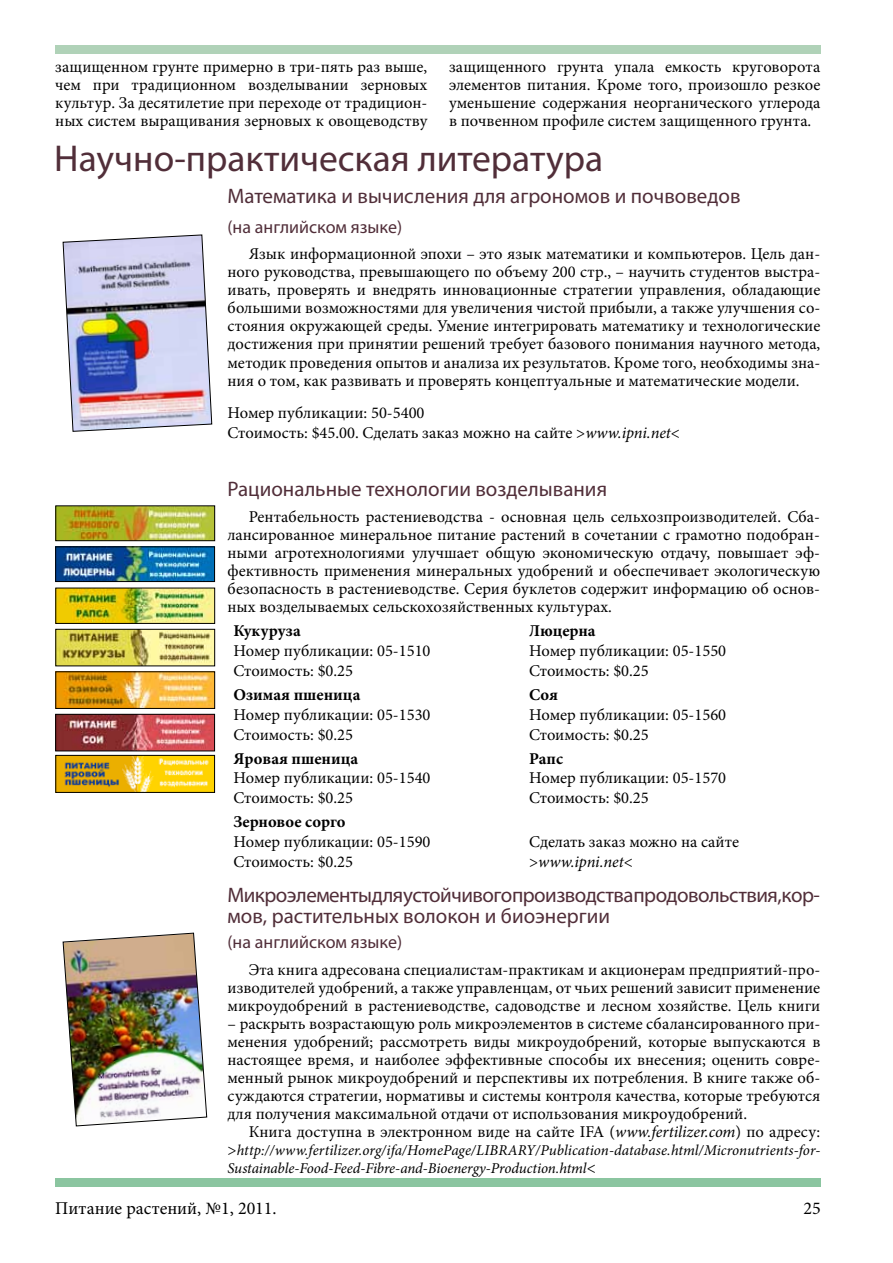
<style>
.page{position:relative;width:893px;height:1263px;background:#fff}
.page>*{position:absolute;margin:0;border:0;box-sizing:border-box;transform-origin:0 0}
.t1{font:37.5px "Myriad Pro";color:#512e39}
.t2{font:21px/21px "Myriad Pro";letter-spacing:-.025em;color:#512e39}
.t3{font:21px "Myriad Pro";color:#512e39}
.t4{font:18px "Myriad Pro";color:#512e39}
.t5{font:18px "Minion Pro";color:#000}
.t6{font:16.5px/18px "Minion Pro";color:#000}
.t7{font:700 16.5px "Minion Pro";color:#000}
.t8{font:italic 15px/18px "Minion Pro";color:#000}
.s1{font-style:italic}
.s2{font-style:normal;font-size:16.5px}
</style>
<div class="page">
<div style="left:56px;top:45px;width:764px;height:9px;background:#b0d2b8"></div>
<div style="left:55px;top:1178px;width:766px;height:9px;background:#8bc5a0"></div>
<img style="left:63px;top:235px;width:149px;height:197px">
<img style="left:63px;top:933px;width:144px;height:193px">
<img style="left:57px;top:549px;width:156px;height:31px">
<div style="left:55px;top:547px;width:160px;height:35px;border:1px solid #000"></div>
<img style="left:58px;top:590px;width:155px;height:32px">
<div style="left:56px;top:588px;width:159px;height:36px;border:1px solid #000"></div>
<img style="left:58px;top:631px;width:155px;height:33px">
<div style="left:56px;top:629px;width:159px;height:37px;border:1px solid #000"></div>
<img style="left:58px;top:508px;width:155px;height:31px">
<div style="left:56px;top:506px;width:159px;height:35px;border:1px solid #000"></div>
<img style="left:57px;top:716px;width:156px;height:33px">
<div style="left:55px;top:714px;width:160px;height:37px;border:1px solid #000"></div>
<img style="left:58px;top:757px;width:155px;height:34px">
<div style="left:56px;top:755px;width:159px;height:38px;border:1px solid #000"></div>
<img style="left:58px;top:674px;width:155px;height:33px">
<div style="left:56px;top:672px;width:159px;height:37px;border:1px solid #000"></div>
<p class="t6" style="left:55px;top:58px;width:374px;text-align:justify">защищенном грунте примерно в три-пять раз выше, чем при традиционном возделывании зерновых культур. За десятилетие при переходе от традицион&shy;ных систем выращивания зерновых к овощеводству</p>
<p class="t6" style="left:449px;top:58px;width:373px;text-align:justify">защищенного грунта упала емкость круговорота элементов питания. Кроме того, произошло резкое уменьшение содержания неорганического углерода в почвенном профиле систем защищенного грунта.</p>
<h1 class="t1" style="left:54px;top:136px;width:550px">Научно-практическая литература</h1>
<p class="t3" style="left:227px;top:183px;width:514px">Математика и вычисления для агрономов и почвоведов</p>
<p class="t4" style="left:227px;top:216px;width:176px">(на английском языке)</p>
<p class="t6" style="left:227px;top:245px;width:594px;text-align:justify;text-indent:21px">Язык информационной эпохи – это язык математики и компьютеров. Цель дан&shy;ного руководства, превышающего по объему 200 стр., – научить студентов выстра&shy;ивать, проверять и внедрять инновационные стратегии управления, обладающие большими возможностями для увеличения чистой прибыли, а также улучшения со&shy;стояния окружающей среды. Умение интегрировать математику и технологические достижения при принятии решений требует базового понимания научного метода, методик проведения опытов и анализа их результатов. Кроме того, необходимы зна&shy;ния о том, как развивать и проверять концептуальные и математические модели.</p>
<p class="t6" style="left:227px;top:403px;width:454px;line-height:19.8px">Номер публикации: 50-5400<br>Стоимость: $45.00. Сделать заказ можно на сайте &gt;<span class="s1">www.ipni.net</span>&lt;</p>
<p class="t3" style="left:227px;top:476px;width:381px">Рациональные технологии возделывания</p>
<p class="t6" style="left:227px;top:508px;width:594px;text-align:justify;text-indent:21px">Рентабельность растениеводства - основная цель сельхозпроизводителей. Сба&shy;лансированное минеральное питание растений в сочетании с грамотно подобран&shy;ными агротехнологиями улучшает общую экономическую отдачу, повышает эф&shy;фективность применения минеральных удобрений и обеспечивает экологическую безопасность в растениеводстве. Серия буклетов содержит информацию об основ&shy;ных возделываемых сельскохозяйственных культурах.</p>
<p class="t7" style="left:233px;top:619px;width:69px">Кукуруза</p>
<p class="t6" style="left:233px;top:641px;width:199px;line-height:19.8px">Номер публикации: 05-1510<br>Стоимость: $0.25</p>
<p class="t7" style="left:529px;top:619px;width:68px">Люцерна</p>
<p class="t6" style="left:529px;top:641px;width:199px;line-height:19.8px">Номер публикации: 05-1550<br>Стоимость: $0.25</p>
<p class="t7" style="left:233px;top:683px;width:128px">Озимая пшеница</p>
<p class="t6" style="left:233px;top:705px;width:199px;line-height:19.8px">Номер публикации: 05-1530<br>Стоимость: $0.25</p>
<p class="t7" style="left:233px;top:747px;width:126px">Яровая пшеница</p>
<p class="t6" style="left:233px;top:768px;width:199px;line-height:19.8px">Номер публикации: 05-1540<br>Стоимость: $0.25</p>
<p class="t7" style="left:529px;top:683px;width:30px">Соя</p>
<p class="t6" style="left:529px;top:705px;width:199px;line-height:19.8px">Номер публикации: 05-1560<br>Стоимость: $0.25</p>
<p class="t7" style="left:529px;top:747px;width:35px">Рапс</p>
<p class="t6" style="left:529px;top:768px;width:199px;line-height:19.8px">Номер публикации: 05-1570<br>Стоимость: $0.25</p>
<p class="t7" style="left:233px;top:810px;width:114px">Зерновое сорго</p>
<p class="t6" style="left:233px;top:832px;width:199px;line-height:19.8px">Номер публикации: 05-1590<br>Стоимость: $0.25</p>
<p class="t6" style="left:529px;top:832px;width:211px;line-height:19.8px">Сделать заказ можно на сайте &gt;<span class="s1">www.ipni.net</span>&lt;</p>
<p class="t2" style="left:227px;top:884px;width:594px">Микроэлементы для устойчивого производства продовольствия, кор&shy;мов, растительных волокон и биоэнергии</p>
<p class="t4" style="left:227px;top:931px;width:176px">(на английском языке)</p>
<p class="t6" style="left:227px;top:960px;width:594px;text-align:justify;text-indent:21px">Эта книга адресована специалистам-практикам и акционерам предприятий-про&shy;изводителей удобрений, а также управленцам, от чьих решений зависит применение микроудобрений в растениеводстве, садоводстве и лесном хозяйстве. Цель книги</p>
<p class="t6" style="left:227px;top:1014px;width:594px;text-align:justify">– раскрыть возрастающую роль микроэлементов в системе сбалансированного при&shy;менения удобрений; рассмотреть виды микроудобрений, которые выпускаются в настоящее время, и наиболее эффективные способы их внесения; оценить совре&shy;менный рынок микроудобрений и перспективы их потребления. В книге также об&shy;суждаются стратегии, нормативы и системы контроля качества, которые требуются для получения максимальной отдачи от использования микроудобрений.</p>
<p class="t6" style="left:249px;top:1122px;width:573px">Книга доступна в электронном виде на сайте IFA (<span class="s1">www.fertilizer.com</span>) по адресу:</p>
<p class="t8" style="left:227px;top:1141px;width:594px"><span class="s2">&gt;</span>http://www.fertilizer.org/ifa/HomePage/LIBRARY/Publication-database.html/Micronutrients-for-<br>Sustainable-Food-Feed-Fibre-and-Bioenergy-Production.html<span class="s2">&lt;</span></p>
<p class="t5" style="left:55px;top:1196px;width:223px">Питание растений, №1, 2011.</p>
<p class="t5" style="left:803px;top:1196px;width:19px">25</p>
</div>
